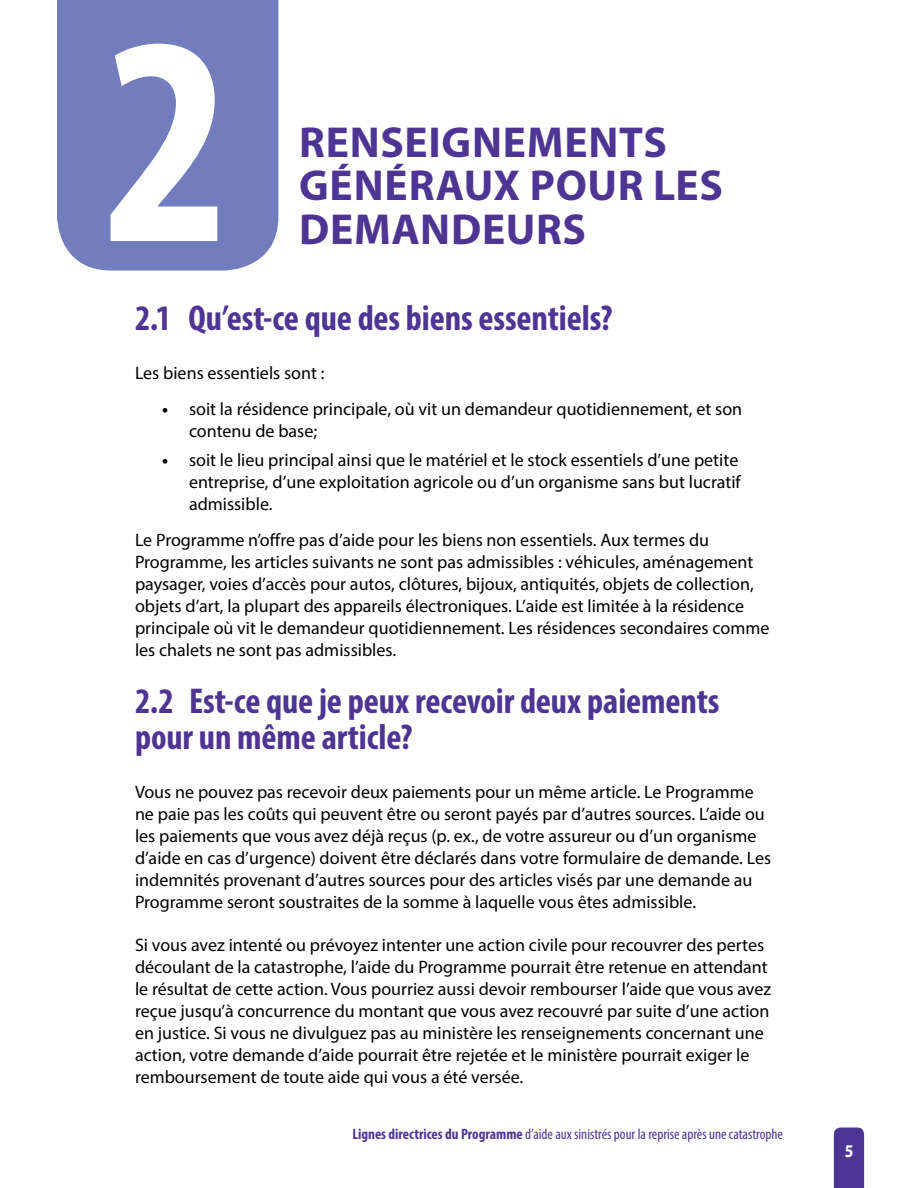
<style>
.page{position:relative;width:918px;height:1188px;background:#fff}
.page>*{position:absolute;margin:0;border:0;box-sizing:border-box;transform-origin:0 0}
.t1{font:700 condensed 300px "Myriad Pro";color:#fff}
.Heading_1{font:700 43.5px/43.5px "Myriad Pro";letter-spacing:.015em;color:#4e3594}
.Heading_2{font:700 condensed 36px/36px "Myriad Pro";letter-spacing:-.005em;color:#4e3594}
.Heading_2-2{font:18px/22px "Myriad Pro";color:#000}
.t2{font:700 18px "Myriad Pro";color:#fff;scale:.87 1}
.t3{font:condensed 15px "Myriad Pro";color:#4e3594}
.s1{font-weight:700}
</style>
<div class="page">
<div style="left:834px;top:1128px;width:30px;height:60px;background:#4e3594"></div>
<div style="left:57px;top:0;width:221px;height:271px;background:#717dbd"></div>
<p class="t1" style="left:103px;top:-46px;width:129px">2</p>
<h1 class="Heading_1" style="left:299px;top:119px;width:425px">RENSEIGNEMENTS<br>GÉNÉRAUX POUR LES</h1>
<h1 class="Heading_1" style="left:299px;top:206px;width:288px">DEMANDEURS</h1>
<h2 class="Heading_2" style="left:135px;top:299px;width:479px">2.1 Qu’est-ce que des biens essentiels?</h2>
<p class="Heading_2-2" style="left:135px;top:362px;width:191px">Les biens essentiels sont :</p>
<p class="Heading_2-2" style="left:189px;top:397px;width:555px;text-indent:-27px"><span class="s1">•</span> soit la résidence principale, où vit un demandeur quotidiennement, et son contenu de base;</p>
<p class="Heading_2-2" style="left:189px;top:448px;width:553px;text-indent:-27px"><span class="s1">•</span> soit le lieu principal ainsi que le matériel et le stock essentiels d’une petite entreprise, d’une exploitation agricole ou d’un organisme sans but lucratif admissible.</p>
<p class="Heading_2-2" style="left:135px;top:528px;width:636px">Le Programme n’offre pas d’aide pour les biens non essentiels. Aux termes du Programme, les articles suivants ne sont pas admissibles : véhicules, aménagement paysager, voies d’accès pour autos, clôtures, bijoux, antiquités, objets de collection, objets d’art, la plupart des appareils électroniques. L’aide est limitée à la résidence principale où vit le demandeur quotidiennement. Les résidences secondaires comme les chalets ne sont pas admissibles.</p>
<h2 class="Heading_2" style="left:135px;top:682px;width:586px">2.2 Est-ce que je peux recevoir deux paiements pour un même article?</h2>
<h2 class="Heading_2-2" style="left:135px;top:780px;width:638px">Vous ne pouvez pas recevoir deux paiements pour un même article. Le Programme ne paie pas les coûts qui peuvent être ou seront payés par d’autres sources. L’aide ou les paiements que vous avez déjà reçus (p. ex., de votre assureur ou d’un organisme d’aide en cas d’urgence) doivent être déclarés dans votre formulaire de demande. Les indemnités provenant d’autres sources pour des articles visés par une demande au Programme seront soustraites de la somme à laquelle vous êtes admissible.</h2>
<h2 class="Heading_2-2" style="left:135px;top:933px;width:638px">Si vous avez intenté ou prévoyez intenter une action civile pour recouvrer des pertes découlant de la catastrophe, l’aide du Programme pourrait être retenue en attendant le résultat de cette action. Vous pourriez aussi devoir rembourser l’aide que vous avez reçue jusqu’à concurrence du montant que vous avez recouvré par suite d’une action en justice. Si vous ne divulguez pas au ministère les renseignements concernant une action, votre demande d’aide pourrait être rejetée et le ministère pourrait exiger le remboursement de toute aide qui vous a été versée.</h2>
<p class="t3" style="left:352px;top:1125px;width:432px"><span class="s1">Lignes directrices du Programme</span> d’aide aux sinistrés pour la reprise après une catastrophe</p>
<p class="t2" style="left:845px;top:1139px;width:11px">5</p>
</div>
